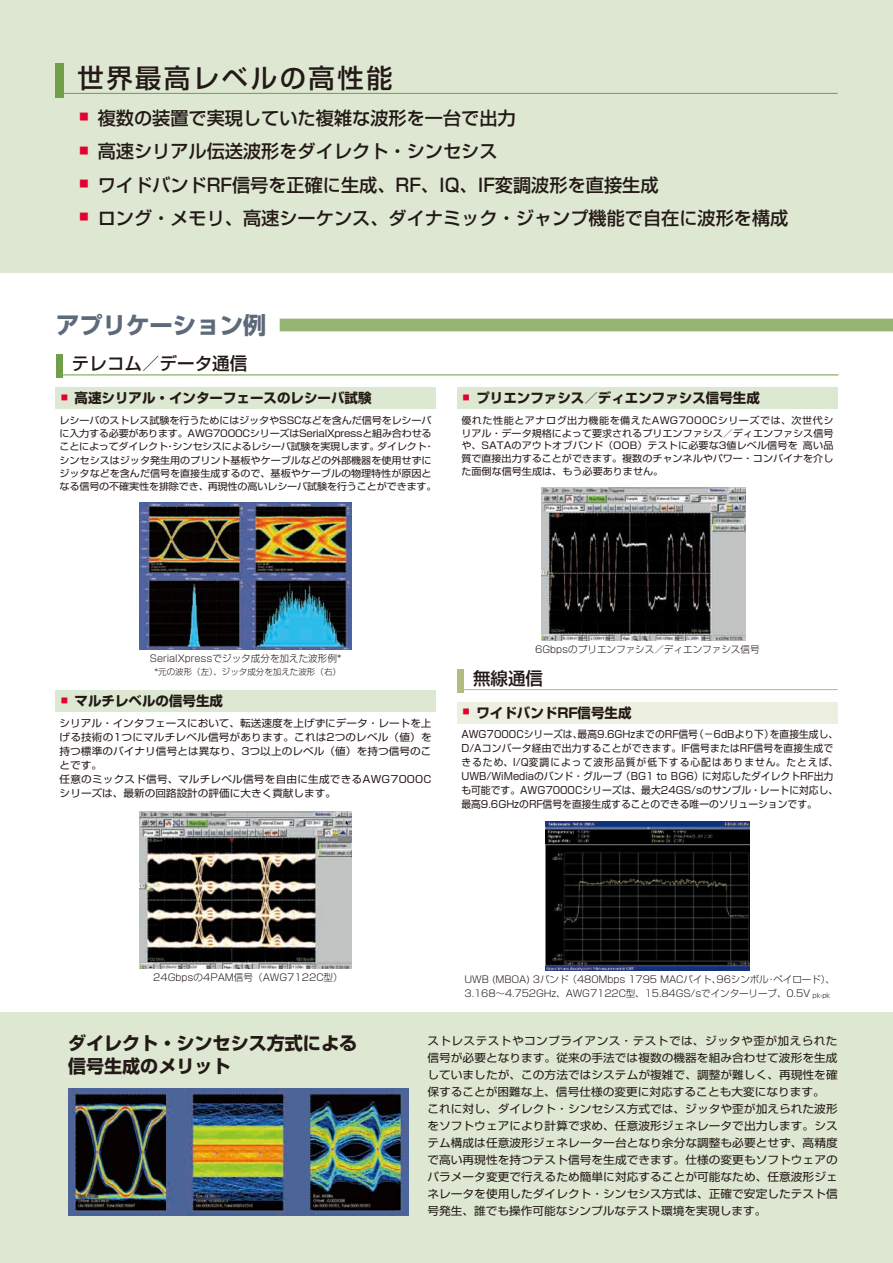
<style>
.page{position:relative;width:893px;height:1263px;background:#fff}
.page>*{position:absolute;margin:0;border:0;box-sizing:border-box;transform-origin:0 0}
.t1{font:500 26.25px "Shin Go Pro";letter-spacing:.1em;color:#231916}
.t2{font:700 23.4px "Shin Go Pro";color:#5d6a79}
.t3{font:500 18.15px/33.3px "Shin Go Pro";color:#231916}
.t4{font:700 18px/22.4px "Shin Go Pro";color:#231916}
.t5{font:500 17.55px "Shin Go Pro";color:#231916}
.t6{font:700 13.5px "Shin Go Pro";color:#231916}
.t7{font:11.1px/17px "Shin Go Pro";letter-spacing:.005em;color:#231916;scale:1.05 1}
.t8{font:10.05px/13.8px "Shin Go Pro";color:#231916}
.t9{font:10.05px/13.8px "Shin Go Pro";color:#231916;scale:1.05 1}
.t10{font:9.6px/13.4px "Shin Go Pro";letter-spacing:-.01em;color:#231916;scale:1.05 1}
.t11{font:300 9.6px/14.4px "Shin Go Pro";color:#231916}
.t12{font:300 8.55px "Shin Go Pro";color:#231916}
</style>
<div class="page">
<div style="left:0;top:1012px;width:893px;height:251px;background:#dde7d2"></div>
<img style="left:139px;top:502px;width:213px;height:147px">
<div style="left:55px;top:387px;width:381px;height:21px;background:#dde8d2"></div>
<img style="left:541px;top:488px;width:204px;height:152px">
<div style="left:457px;top:387px;width:381px;height:21px;background:#dde8d2"></div>
<img style="left:139px;top:811px;width:213px;height:158px">
<div style="left:55px;top:690px;width:381px;height:22px;background:#dde8d2"></div>
<div style="left:56px;top:355px;width:6px;height:23px;background:#719e49"></div>
<hr style="left:61px;top:374px;width:777px;height:1px;background:#719e49">
<div style="left:280px;top:319px;width:613px;height:12px;background:#96b573"></div>
<div style="left:457px;top:702px;width:381px;height:21px;background:#edefe0"></div>
<div style="left:457px;top:669px;width:6px;height:24px;background:#b3bb7e"></div>
<hr style="left:462px;top:689px;width:376px;height:1px;background:#b3bb7e">
<img style="left:545px;top:821px;width:204px;height:149px">
<div style="left:0;top:0;width:893px;height:272px;background:#dde7d2"></div>
<div style="left:55px;top:64px;width:9px;height:34px;background:#719e49"></div>
<hr style="left:63px;top:93px;width:775px;height:1px;background:#719e49">
<img style="left:68px;top:1089px;width:340px;height:127px">
<h1 class="t1" style="left:77px;top:56px;width:317px">世界最高レベルの高性能</h1>
<h3 class="t3" style="left:80px;top:99px;width:710px"><sup>■　</sup>複数の装置で実現していた複雑な波形を一台で出力<br><sup>■　</sup>高速シリアル伝送波形をダイレクト・シンセシス<br><sup>■　</sup>ワイドバンドRF信号を正確に生成、RF、IQ、IF変調波形を直接生成<br><sup>■　</sup>ロング・メモリ、高速シーケンス、ダイナミック・ジャンプ機能で自在に波形を構成</h3>
<h2 class="t2" style="left:56px;top:306px;width:212px">アプリケーション例</h2>
<h3 class="t5" style="left:72px;top:349px;width:177px">テレコム／データ通信</h3>
<h3 class="t6" style="left:61px;top:387px;width:312px"><sup>■　</sup>高速シリアル・インターフェースのレシーバ試験</h3>
<p class="t10" style="left:60px;top:412px;width:361px">レシーバのストレス試験を行うためにはジッタやSSCなどを含んだ信号をレシーバに入力する必要があります。AWG7000CシリーズはSerialXpressと組み合わせることによってダイレクト・シンセシスによるレシーバ試験を実現します。ダイレクト・シンセシスはジッタ発生用のプリント基板やケーブルなどの外部機器を使用せずにジッタなどを含んだ信号を直接生成するので、基板やケーブルの物理特性が原因となる信号の不確実性を排除でき、再現性の高いレシーバ試験を行うことができます。</p>
<h3 class="t6" style="left:463px;top:387px;width:298px"><sup>■　</sup>プリエンファシス／ディエンファシス信号生成</h3>
<p class="t10" style="left:461px;top:413px;width:356px;line-height:12.8px;text-align:justify">優れた性能とアナログ出力機能を備えたAWG7000Cシリーズでは、次世代シリアル・データ規格によって要求されるプリエンファシス／ディエンファシス信号や、SATAのアウトオブバンド（OOB）テストに必要な3値レベル信号を 高い品質で直接出力することができます。複数のチャンネルやパワー・コンバイナを介した面倒な信号生成は、もう必要ありません。</p>
<p class="t11" style="left:150px;top:650px;width:193px">SerialXpressでジッタ成分を加えた波形例*</p>
<p class="t12" style="left:154px;top:665px;width:188px">*元の波形（左）、ジッタ成分を加えた波形（右）</p>
<h3 class="t6" style="left:61px;top:690px;width:163px"><sup>■　</sup>マルチレベルの信号生成</h3>
<p class="t9" style="left:60px;top:715px;width:356px">シリアル・インタフェースにおいて、転送速度を上げずにデータ・レートを上げる技術の1つにマルチレベル信号があります。これは2つのレベル（値）を持つ標準のバイナリ信号とは異なり、3つ以上のレベル（値）を持つ信号のことです。<br>任意のミックスド信号、マルチレベル信号を自由に生成できるAWG7000Cシリーズは、最新の回路設計の評価に大きく貢献します。</p>
<p class="t11" style="left:535px;top:641px;width:226px">6Gbpsのプリエンファシス／ディエンファシス信号</p>
<h3 class="t5" style="left:473px;top:664px;width:72px">無線通信</h3>
<h3 class="t6" style="left:463px;top:702px;width:170px"><sup>■　</sup>ワイドバンドRF信号生成</h3>
<p class="t8" style="left:461px;top:726px;width:378px">AWG7000Cシリーズは、最高9.6GHzまでのRF信号（−6dBより下）を直接生成し、D/Aコンバータ経由で出力することができます。IF信号またはRF信号を直接生成できるため、I/Q変調によって波形品質が低下する心配はありません。たとえば、UWB/WiMediaのバンド・グループ（BG1 to BG6）に対応したダイレクトRF出力も可能です。AWG7000Cシリーズは、最大24GS/sのサンプル・レートに対応し、最高9.6GHzのRF信号を直接生成することのできる唯一のソリューションです。</p>
<p class="t11" style="left:153px;top:969px;width:191px">24Gbpsの4PAM信号（AWG7122C型）</p>
<p class="t11" style="left:465px;top:971px;width:372px">UWB (MBOA) 3バンド（480Mbps 1795 MACバイト、96シンボル・ペイロード）、<br>3.168〜4.752GHz、AWG7122C型、15.84GS/sでインターリーブ、0.5V <sub>pk-pk</sub></p>
<h3 class="t4" style="left:68px;top:1030px;width:291px">ダイレクト・シンセシス方式による信号生成のメリット</h3>
<p class="t7" style="left:427px;top:1031px;width:392px">ストレステストやコンプライアンス・テストでは、ジッタや歪が加えられた信号が必要となります。従来の手法では複数の機器を組み合わせて波形を生成していましたが、この方法ではシステムが複雑で、調整が難しく、再現性を確保することが困難な上、信号仕様の変更に対応することも大変になります。これに対し、ダイレクト・シンセシス方式では、ジッタや歪が加えられた波形をソフトウェアにより計算で求め、任意波形ジェネレータで出力します。システム構成は任意波形ジェネレータ一台となり余分な調整も必要とせず、高精度で高い再現性を持つテスト信号を生成できます。仕様の変更もソフトウェアのパラメータ変更で行えるため簡単に対応することが可能なため、任意波形ジェネレータを使用したダイレクト・シンセシス方式は、正確で安定したテスト信号発生、誰でも操作可能なシンプルなテスト環境を実現します。</p>
</div>
